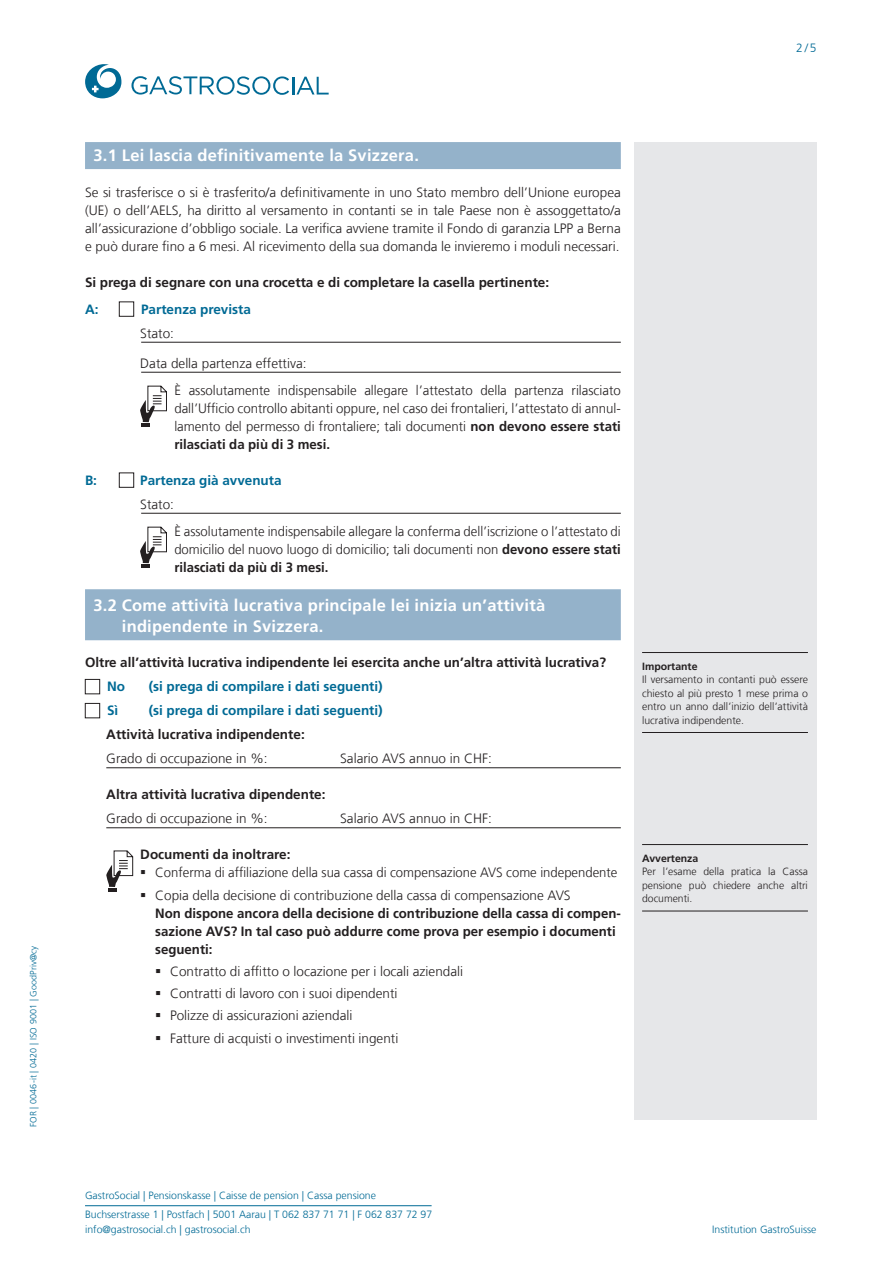
<style>
.page{position:relative;width:893px;height:1263px;background:#fff}
.page>*{position:absolute;margin:0;border:0;box-sizing:border-box;transform-origin:0 0}
.t1{font:700 16.5px/21px "Frutiger LT Com";letter-spacing:.015em;color:#fff}
.t2{font:300 13.5px/18px "Frutiger LT Com";color:#231f20;text-align:justify}
.t3{font:700 13.5px/18px "Frutiger LT Com";color:#231f20}
.t4{font:700 13.5px "Frutiger LT Com";color:#006a95}
.t5{font:300 12px "Frutiger LT Com";color:#006a95}
.t6{font:300 10.5px/13.5px "Frutiger LT Com";color:#231f20;text-align:justify}
.t7{font:300 10.5px/19.2px "Frutiger LT Com";color:#006a95}
.t8{font:700 10.5px "Frutiger LT Com";color:#231f20}
.t9{font:300 9px "Frutiger LT Com";letter-spacing:.01em;color:#006a95}
.s1{font-weight:700}
</style>
<div class="page">
<svg style="left:131px;top:76px;width:198px;height:19px"></svg>
<svg style="left:85px;top:64px;width:36px;height:34px"></svg>
<hr style="left:85px;top:1205px;width:347px;height:1px;background:#006a95">
<div style="left:634px;top:142px;width:182px;height:977px;background:#e6e7e9"></div>
<div style="left:85px;top:142px;width:536px;height:27px;background:#94b2ca"></div>
<hr style="left:141px;top:342px;width:480px;height:1px;background:#231f20">
<hr style="left:141px;top:372px;width:480px;height:1px;background:#231f20">
<hr style="left:141px;top:513px;width:480px;height:1px;background:#231f20">
<div style="left:85px;top:589px;width:536px;height:51px;background:#94b2ca"></div>
<hr style="left:106px;top:767px;width:515px;height:1px;background:#231f20">
<hr style="left:106px;top:827px;width:515px;height:1px;background:#231f20">
<div style="left:119px;top:302px;width:15px;height:14px;border:1px solid #231f20"></div>
<div style="left:119px;top:473px;width:15px;height:14px;border:1px solid #231f20"></div>
<div style="left:85px;top:679px;width:15px;height:15px;border:1px solid #231f20"></div>
<div style="left:85px;top:703px;width:15px;height:15px;border:1px solid #231f20"></div>
<svg style="left:140px;top:386px;width:27px;height:41px"></svg>
<svg style="left:140px;top:527px;width:27px;height:41px"></svg>
<hr style="left:642px;top:652px;width:166px;height:1px;background:#231f20">
<hr style="left:642px;top:732px;width:166px;height:1px;background:#231f20">
<svg style="left:106px;top:850px;width:27px;height:41px"></svg>
<hr style="left:642px;top:844px;width:166px;height:1px;background:#231f20">
<hr style="left:642px;top:911px;width:166px;height:1px;background:#231f20">
<p class="t9" style="left:28px;top:1127px;width:183px;rotate:-90deg">FOR | 0046-it | 0420 | ISO 9001 | GoodPriv@cy</p>
<p class="t5" style="left:796px;top:40px;width:22px">2/5</p>
<p class="t1" style="left:94px;top:145px;width:327px">3.1 Lei lascia definitivamente la Svizzera.</p>
<p class="t2" style="left:85px;top:183px;width:537px">Se si trasferisce o si è trasferito/a definitivamente in uno Stato membro dell’Unione europea (UE) o dell’AELS, ha diritto al versamento in contanti se in tale Paese non è assoggettato/a all’assicurazione d’obbligo sociale. La verifica avviene tramite il Fondo di garanzia LPP a Berna e può durare fino a 6 mesi. Al ricevimento della sua domanda le invieremo i moduli necessari.</p>
<p class="t3" style="left:85px;top:273px;width:466px">Si prega di segnare con una crocetta e di completare la casella pertinente:</p>
<p class="t4" style="left:85px;top:301px;width:15px">A:</p>
<p class="t4" style="left:141px;top:301px;width:111px">Partenza prevista</p>
<p class="t2" style="left:140px;top:324px;width:35px">Stato:</p>
<p class="t2" style="left:174px;top:349px;width:448px;line-height:27px;text-indent:-34px">Data della partenza effettiva:<br>È assolutamente indispensabile allegare l’attestato della partenza rilasciato</p>
<p class="t2" style="left:174px;top:399px;width:448px">dall’Ufficio controllo abitanti oppure, nel caso dei frontalieri, l’attestato di annul&shy;lamento del permesso di frontaliere; tali documenti <span class="s1">non devono essere stati rilasciati da più di 3 mesi.</span></p>
<p class="t4" style="left:85px;top:472px;width:14px">B:</p>
<p class="t4" style="left:140px;top:472px;width:143px">Partenza già avvenuta</p>
<p class="t2" style="left:140px;top:495px;width:35px">Stato:</p>
<p class="t2" style="left:174px;top:522px;width:448px">È assolutamente indispensabile allegare la conferma dell’iscrizione o l’attestato di domicilio del nuovo luogo di domicilio; tali documenti non <span class="s1">devono essere stati rilasciati da più di 3 mesi.</span></p>
<p class="t1" style="left:122px;top:594px;width:425px;text-indent:-28px">3.2 Come attività lucrativa principale lei inizia un’attività indipendente in Svizzera.</p>
<p class="t3" style="left:85px;top:653px;width:523px">Oltre all’attività lucrativa indipendente lei esercita anche un’altra attività lucrativa?</p>
<p class="t4" style="left:107px;top:678px;width:19px">No</p>
<p class="t4" style="left:149px;top:678px;width:235px">(si prega di compilare i dati seguenti)</p>
<p class="t4" style="left:107px;top:702px;width:13px">Sì</p>
<p class="t4" style="left:149px;top:702px;width:235px">(si prega di compilare i dati seguenti)</p>
<p class="t3" style="left:106px;top:725px;width:200px">Attività lucrativa indipendente:</p>
<p class="t2" style="left:106px;top:749px;width:163px">Grado di occupazione in %:</p>
<p class="t2" style="left:340px;top:749px;width:153px">Salario AVS annuo in CHF:</p>
<p class="t3" style="left:106px;top:785px;width:221px">Altra attività lucrativa dipendente:</p>
<p class="t2" style="left:106px;top:809px;width:163px">Grado di occupazione in %:</p>
<p class="t2" style="left:340px;top:809px;width:153px">Salario AVS annuo in CHF:</p>
<p class="t3" style="left:140px;top:845px;width:152px">Documenti da inoltrare:</p>
<p class="t2" style="left:155px;top:861px;width:464px;line-height:22.2px">Conferma di affiliazione della sua cassa di compensazione AVS come independente<br>Copia della decisione di contribuzione della cassa di compensazione AVS</p>
<p class="t3" style="left:155px;top:904px;width:467px">Non dispone ancora della decisione di contribuzione della cassa di compen&shy;sazione AVS? In tal caso può addurre come prova per esempio i documenti seguenti:</p>
<p class="t2" style="left:170px;top:960px;width:295px;line-height:22.2px;text-align:left">Contratto di affitto o locazione per i locali aziendali Contratti di lavoro con i suoi dipendenti<br>Polizze di assicurazioni aziendali<br>Fatture di acquisti o investimenti ingenti</p>
<p class="t8" style="left:642px;top:660px;width:57px">Importante</p>
<p class="t6" style="left:642px;top:673px;width:167px">Il versamento in contanti può essere chiesto al più presto 1 mese prima o entro un anno dall’inizio dell’attività lucrativa indipendente.</p>
<p class="t8" style="left:642px;top:852px;width:58px">Avvertenza</p>
<p class="t6" style="left:642px;top:865px;width:167px">Per l’esame della pratica la Cassa pensione può chiedere anche altri documenti.</p>
<p class="t7" style="left:85px;top:1185px;width:349px">GastroSocial | Pensionskasse | Caisse de pension | Cassa pensione<br>Buchserstrasse 1 | Postfach | 5001 Aarau | T 062 837 71 71 | F 062 837 72 97</p>
<p class="t7" style="left:85px;top:1220px;width:167px">info@gastrosocial.ch | gastrosocial.ch</p>
<p class="t7" style="left:712px;top:1220px;width:106px">Institution GastroSuisse</p>
</div>
